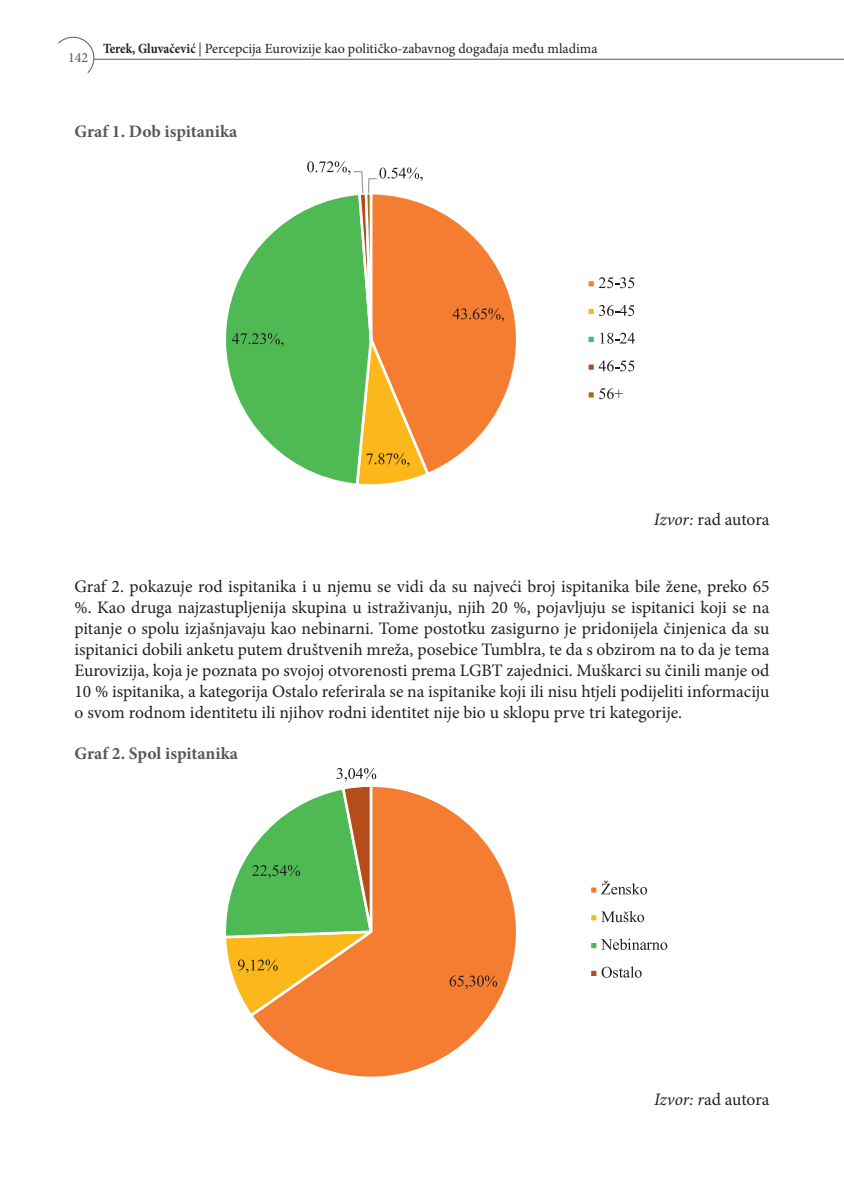
<style>
.page{position:relative;width:844px;height:1191px;background:#fff}
.page>*{position:absolute;margin:0;border:0;box-sizing:border-box;transform-origin:0 0}
.t1{font:17.5px/21px "Minion Pro";color:#231f20;text-align:justify}
.t2{font:700 17.5px "Minion Pro";letter-spacing:-.005em;color:#57585a}
.t3{font:14px "Minion Pro";color:#231f20;scale:.9 1}
.t4{font:14px "Minion Pro";color:#57585a}
.s1{font-weight:700}
.s2{font-style:italic}
</style>
<div class="page">
<svg style="left:58px;top:36px;width:39px;height:37px"></svg>
<hr style="left:94px;top:59px;width:749px;height:1px;background:#57585a">
<svg style="left:431px;top:207px;width:85px;height:265px"></svg>
<svg style="left:226px;top:209px;width:81px;height:261px"></svg>
<svg style="left:452px;top:308px;width:52px;height:14px"></svg>
<svg style="left:232px;top:333px;width:51px;height:13px"></svg>
<svg style="left:307px;top:161px;width:124px;height:324px"></svg>
<div style="left:587px;top:280px;width:8px;height:8px;background:#f47d32"></div>
<div style="left:585px;top:278px;width:11px;height:11px;border:3px solid #fff"></div>
<svg style="left:598px;top:277px;width:36px;height:11px"></svg>
<div style="left:587px;top:308px;width:8px;height:7px;background:#fcb81b"></div>
<div style="left:585px;top:306px;width:11px;height:11px;border:3px solid #fff"></div>
<svg style="left:599px;top:305px;width:35px;height:11px"></svg>
<div style="left:587px;top:335px;width:8px;height:8px;background:#4fb954"></div>
<div style="left:585px;top:334px;width:11px;height:10px;border:3px solid #fff"></div>
<svg style="left:600px;top:333px;width:34px;height:11px"></svg>
<div style="left:587px;top:363px;width:8px;height:8px;background:#b54d1a"></div>
<div style="left:585px;top:362px;width:11px;height:10px;border:3px solid #fff"></div>
<svg style="left:598px;top:360px;width:36px;height:11px"></svg>
<div style="left:587px;top:391px;width:8px;height:8px;background:#a27010"></div>
<div style="left:585px;top:390px;width:11px;height:10px;border:3px solid #fff"></div>
<svg style="left:599px;top:388px;width:24px;height:11px"></svg>
<svg style="left:255px;top:787px;width:261px;height:290px"></svg>
<svg style="left:449px;top:975px;width:48px;height:14px"></svg>
<svg style="left:226px;top:768px;width:153px;height:251px"></svg>
<div style="left:589px;top:886px;width:8px;height:8px;background:#f47d32"></div>
<div style="left:588px;top:885px;width:11px;height:10px;border:3px solid #fff"></div>
<svg style="left:601px;top:880px;width:46px;height:14px"></svg>
<div style="left:589px;top:914px;width:8px;height:7px;background:#fcb81b"></div>
<div style="left:588px;top:912px;width:11px;height:11px;border:3px solid #fff"></div>
<svg style="left:601px;top:911px;width:43px;height:11px"></svg>
<div style="left:589px;top:941px;width:8px;height:8px;background:#4fb954"></div>
<div style="left:588px;top:940px;width:11px;height:11px;border:3px solid #fff"></div>
<svg style="left:600px;top:938px;width:67px;height:12px"></svg>
<div style="left:589px;top:969px;width:8px;height:8px;background:#b54d1a"></div>
<div style="left:588px;top:968px;width:11px;height:10px;border:3px solid #fff"></div>
<svg style="left:601px;top:966px;width:40px;height:11px"></svg>
<p class="t4" style="left:68px;top:48px;width:22px">142</p>
<p class="t3" style="left:103px;top:39px;width:550px"><span class="s1">Terek, Gluvačević</span> | Percepcija Eurovizije kao političko-zabavnog događaja među mladima</p>
<p class="t2" style="left:74px;top:119px;width:164px">Graf 1. Dob ispitanika</p>
<p class="t1" style="left:653px;top:509px;width:117px"><span class="s2">Izvor:</span> rad autora</p>
<p class="t1" style="left:74px;top:575px;width:696px">Graf 2. pokazuje rod ispitanika i u njemu se vidi da su najveći broj ispitanika bile žene, preko 65 %. Kao druga najzastupljenija skupina u istraživanju, njih 20 %, pojavljuju se ispitanici koji se na pitanje o spolu izjašnjavaju kao nebinarni. Tome postotku zasigurno je pridonijela činjenica da su ispitanici dobili anketu putem društvenih mreža, posebice Tumblra, te da s obzirom na to da je tema Eurovizija, koja je poznata po svojoj otvorenosti prema LGBT zajednici. Muškarci su činili manje od 10 % ispitanika, a kategorija Ostalo referirala se na ispitanike koji ili nisu htjeli podijeliti informaciju o svom rodnom identitetu ili njihov rodni identitet nije bio u sklopu prve tri kategorije.</p>
<p class="t2" style="left:74px;top:741px;width:165px">Graf 2. Spol ispitanika</p>
<p class="t1" style="left:654px;top:1089px;width:117px"><span class="s2">Izvor: r</span>ad autora</p>
</div>
